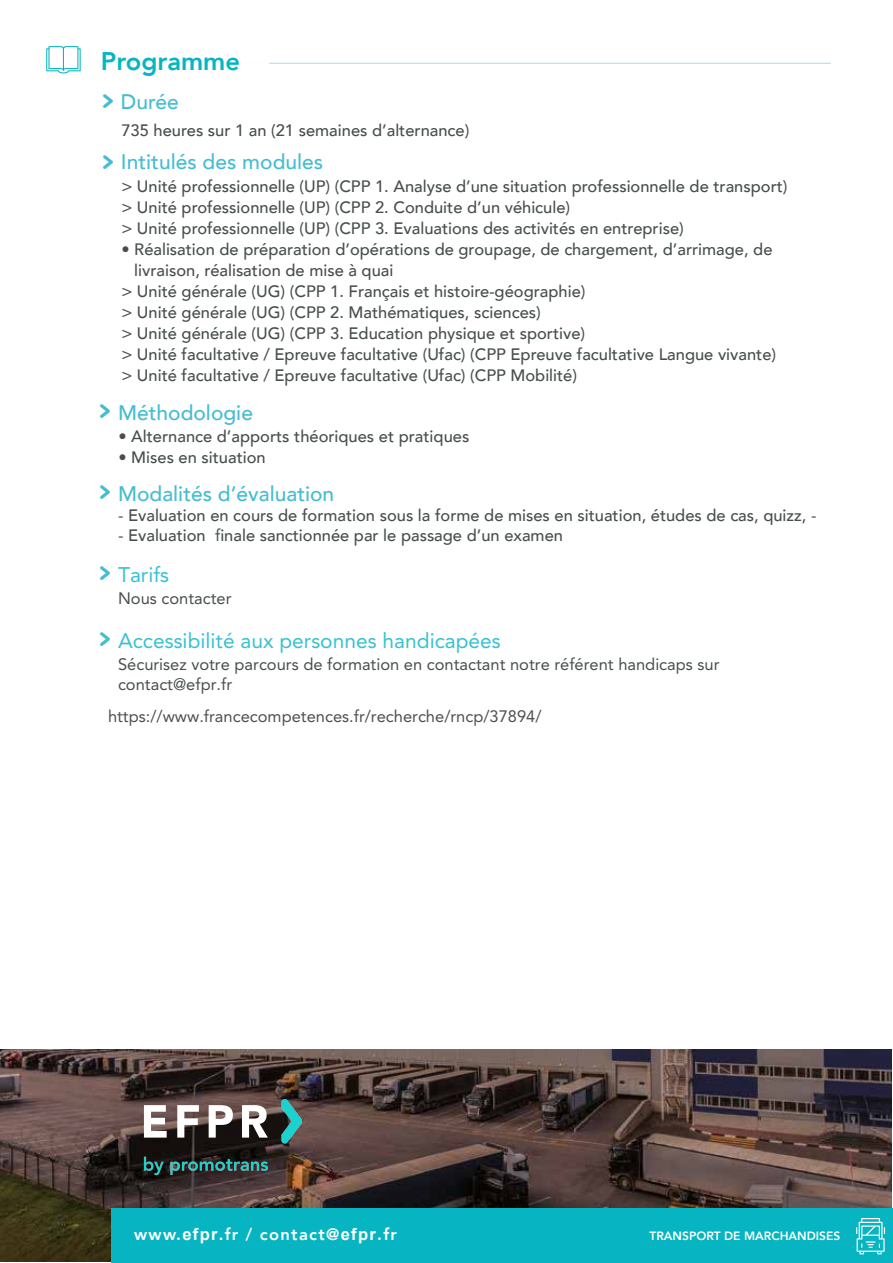
<style>
.page{position:relative;width:893px;height:1263px;background:#fff}
.page>*{position:absolute;margin:0;border:0;box-sizing:border-box;transform-origin:0 0}
.t1{font:800 25.5px "Avenir";color:#06b5c1}
.t2{font:500 21px "Avenir";color:#45bdd1}
.t3{font:21px "Avenir LT Std";color:#38c1d1}
.t4{font:500 16.5px/21px "Avenir";color:#484e4e}
.t5{font:16.5px/19.8px "Avenir LT Std";color:#484e4e}
.t6{font:16.5px "Avenir LT Std";color:#4f4f4f}
.t7{font:800 16.5px "Avenir";letter-spacing:.08em;color:#fff}
.t8{font:800 12px "Avenir";color:#fff}
.s1{color:#fff}
.s2{font-family:"cjust";font-size:36px}
.s3{font-family:"Avenir LT Std";font-weight:400}
.s4{font-family:"cjust";font-weight:500;font-size:36px;color:#45bdd1}
.s5{font-family:"Arial";font-weight:700}
</style>
<div class="page">
<img style="left:0;top:1050px;width:892px;height:212px">
<svg style="left:46px;top:46px;width:35px;height:27px"></svg>
<div style="left:111px;top:1209px;width:782px;height:54px;background:#06b5c1"></div>
<hr style="left:101px;top:63px;width:730px;height:1px;background:#c0e3e8">
<hr style="left:101px;top:62px;width:168px;height:3px;background:#fff">
<svg style="left:856px;top:1218px;width:29px;height:36px"></svg>
<img style="left:113px;top:1068px;width:221px;height:134px">
<h1 class="t1" style="left:101px;top:41px;width:170px">Programme<span class="s1">nn</span></h1>
<p class="t2" style="left:102px;top:83px;width:79px"><span class="s2">&gt;</span> Durée</p>
<p class="t4" style="left:121px;top:118px;width:349px">735 heures sur 1 an (21 semaines d’alternance)</p>
<p class="t2" style="left:102px;top:144px;width:223px"><span class="s2">&gt;</span> Intitulés des modules</p>
<p class="t4" style="left:121px;top:175px;width:667px">&gt; Unité professionnelle (UP) (CPP 1. Analyse d’une situation professionnelle de transport) &gt; Unité professionnelle (UP) (CPP 2. Conduite d’un véhicule)<br>&gt; Unité professionnelle (UP) (CPP 3. Evaluations des activités en entreprise)</p>
<p class="t4" style="left:121px;top:238px;width:653px">• Réalisation de préparation d’opérations de groupage, de chargement, d’arrimage, de</p>
<p class="t4" style="left:134px;top:259px;width:261px">livraison, réalisation de mise à quai</p>
<p class="t4" style="left:121px;top:280px;width:465px">&gt; Unité générale (UG) (CPP 1. Français et histoire-géographie)</p>
<p class="t4" style="left:121px;top:301px;width:421px">&gt; Unité générale (UG) (CPP 2. Mathématiques, sciences)</p>
<p class="t4" style="left:121px;top:322px;width:465px">&gt; Unité générale (UG) (CPP 3. Education physique et sportive)</p>
<p class="t4" style="left:121px;top:343px;width:656px">&gt; Unité facultative / Epreuve facultative (Ufac) (CPP Epreuve facultative Langue vivante)</p>
<p class="t4" style="left:121px;top:364px;width:457px">&gt; Unité facultative / Epreuve facultative (Ufac) (CPP Mobilité)</p>
<p class="t2" style="left:99px;top:394px;width:156px"><span class="s2">&gt;</span> Méthodologie</p>
<p class="t4" style="left:118px;top:425px;width:352px">• Alternance d’apports théoriques et pratiques</p>
<p class="t4" style="left:118px;top:446px;width:149px">• Mises en situation</p>
<p class="t2" style="left:99px;top:475px;width:237px"><span class="s2">&gt;</span> Modalités d’évaluation</p>
<p class="t4" style="left:118px;top:504px;width:700px"><span class="s3">-</span> Evaluation en cours de formation sous la forme de mises en situation, études de cas, quizz, <span class="s3">-</span></p>
<p class="t4" style="left:118px;top:524px;width:446px"><span class="s3">-</span> Evaluation <span class="s3">f</span>inale sanctionnée par le passage d’un examen</p>
<p class="t3" style="left:99px;top:562px;width:72px"><span class="s4">&gt;</span> Tarifs</p>
<p class="t5" style="left:118px;top:588px;width:115px">Nous contacter</p>
<p class="t3" style="left:99px;top:628px;width:403px"><span class="s4">&gt;</span> Accessibilité aux personnes handicapées</p>
<p class="t5" style="left:118px;top:654px;width:603px">Sécurisez votre parcours de formation en contactant notre référent handicaps sur contact@efpr.fr</p>
<p class="t6" style="left:108px;top:706px;width:435px">https://www.francecompetences.fr/recherche/rncp/37894/</p>
<p class="t7" style="left:134px;top:1222px;width:264px">www.<span class="s5">efpr.</span>fr / contact@<span class="s5">efpr</span>.fr</p>
<p class="t8" style="left:649px;top:1227px;width:192px">TRANSPORT DE MARCHANDISES</p>
</div>
